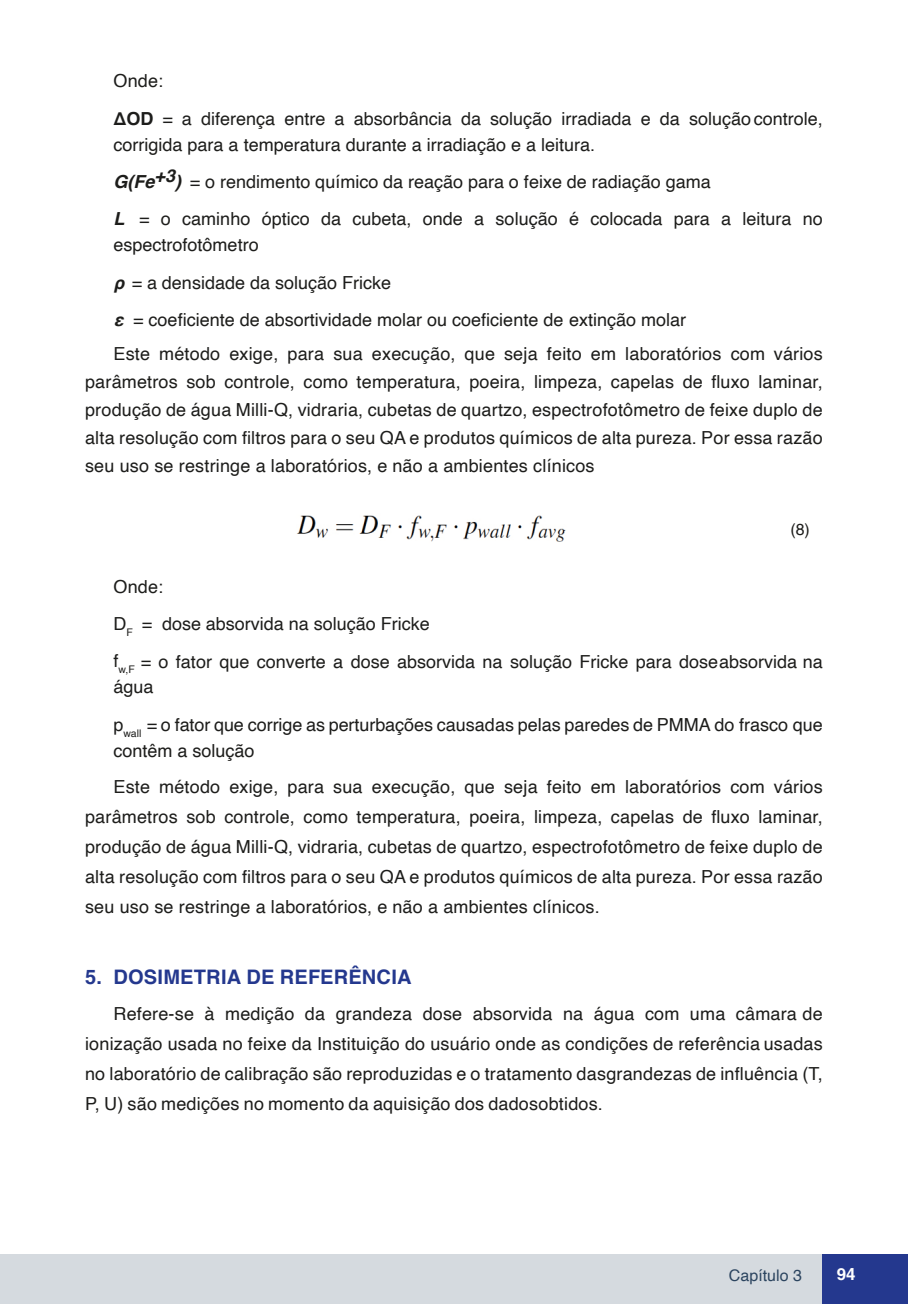
<style>
.page{position:relative;width:908px;height:1304px;background:#fff}
.page>*{position:absolute;margin:0;border:0;box-sizing:border-box;transform-origin:0 0}
.t1{font:700 20px "Helvetica";letter-spacing:.01em;color:#24388e}
.t2{font:18px/37.4px "Helvetica";color:#1d1d1b}
.t3{font:700 16.8px "Helvetica";color:#fff}
.t4{font:16px "Helvetica";color:#2b445f}
.t5{font:16px "Helvetica";color:#1d1d1b}
.s1{font-weight:700}
.s2{font-weight:700;font-style:italic}
</style>
<div class="page">
<div style="left:0;top:1254px;width:907px;height:50px;background:#d5dadf"></div>
<div style="left:822px;top:1254px;width:85px;height:50px;background:#24388e"></div>
<img style="left:296px;top:515px;width:270px;height:27px">
<p class="t2" style="left:113px;top:63px;width:710px">Onde:<br><span class="s1">ΔOD</span> = a diferença entre a absorbância da solução irradiada e da solução controle,</p>
<p class="t2" style="left:113px;top:126px;width:710px">corrigida para a temperatura durante a irradiação e a leitura.<br><span class="s2">G(Fe</span><sup>+3</sup><span class="s2">)</span> = o rendimento químico da reação para o feixe de radiação gama<br><span class="s2">L</span> = o caminho óptico da cubeta, onde a solução é colocada para a leitura no</p>
<p class="t2" style="left:113px;top:227px;width:574px">espectrofotômetro<br><span class="s2">ρ</span> = a densidade da solução Fricke<br><span class="s2">ε</span> = coeficiente de absortividade molar ou coeficiente de extinção molar</p>
<p class="t2" style="left:85px;top:340px;width:738px;line-height:28px;text-align:justify;text-indent:28px">Este método exige, para sua execução, que seja feito em laboratórios com vários parâmetros sob controle, como temperatura, poeira, limpeza, capelas de fluxo laminar, produção de água Milli-Q, vidraria, cubetas de quartzo, espectrofotômetro de feixe duplo de alta resolução com filtros para o seu QA e produtos químicos de alta pureza. Por essa razão seu uso se restringe a laboratórios, e não a ambientes clínicos</p>
<p class="t5" style="left:790px;top:517px;width:21px">(8)</p>
<p class="t2" style="left:113px;top:568px;width:710px">Onde:<br>D<sub>F</sub> = dose absorvida na solução Fricke<br>f<sub>w,F</sub> = o fator que converte a dose absorvida na solução Fricke para dose absorvida na</p>
<p class="t2" style="left:113px;top:669px;width:710px">água<br>p<sub>wall</sub> = o fator que corrige as perturbações causadas pelas paredes de PMMA do frasco que</p>
<p class="t2" style="left:113px;top:733px;width:710px;line-height:35.6px">contêm a solução<br>Este método exige, para sua execução, que seja feito em laboratórios com vários</p>
<p class="t2" style="left:85px;top:802px;width:738px;line-height:30px;text-align:justify">parâmetros sob controle, como temperatura, poeira, limpeza, capelas de fluxo laminar, produção de água Milli-Q, vidraria, cubetas de quartzo, espectrofotômetro de feixe duplo de alta resolução com filtros para o seu QA e produtos químicos de alta pureza. Por essa razão seu uso se restringe a laboratórios, e não a ambientes clínicos.</p>
<p class="t1" style="left:85px;top:965px;width:328px">5. DOSIMETRIA DE REFERÊNCIA</p>
<p class="t2" style="left:85px;top:999px;width:738px;line-height:30px;text-align:justify;text-indent:28px">Refere-se à medição da grandeza dose absorvida na água com uma câmara de ionização usada no feixe da Instituição do usuário onde as condições de referência usadas no laboratório de calibração são reproduzidas e o tratamento das grandezas de influência (T, P, U) são medições no momento da aquisição dos dados obtidos.</p>
<p class="t4" style="left:728px;top:1263px;width:74px">Capítulo 3</p>
<p class="t3" style="left:836px;top:1264px;width:20px">94</p>
</div>
